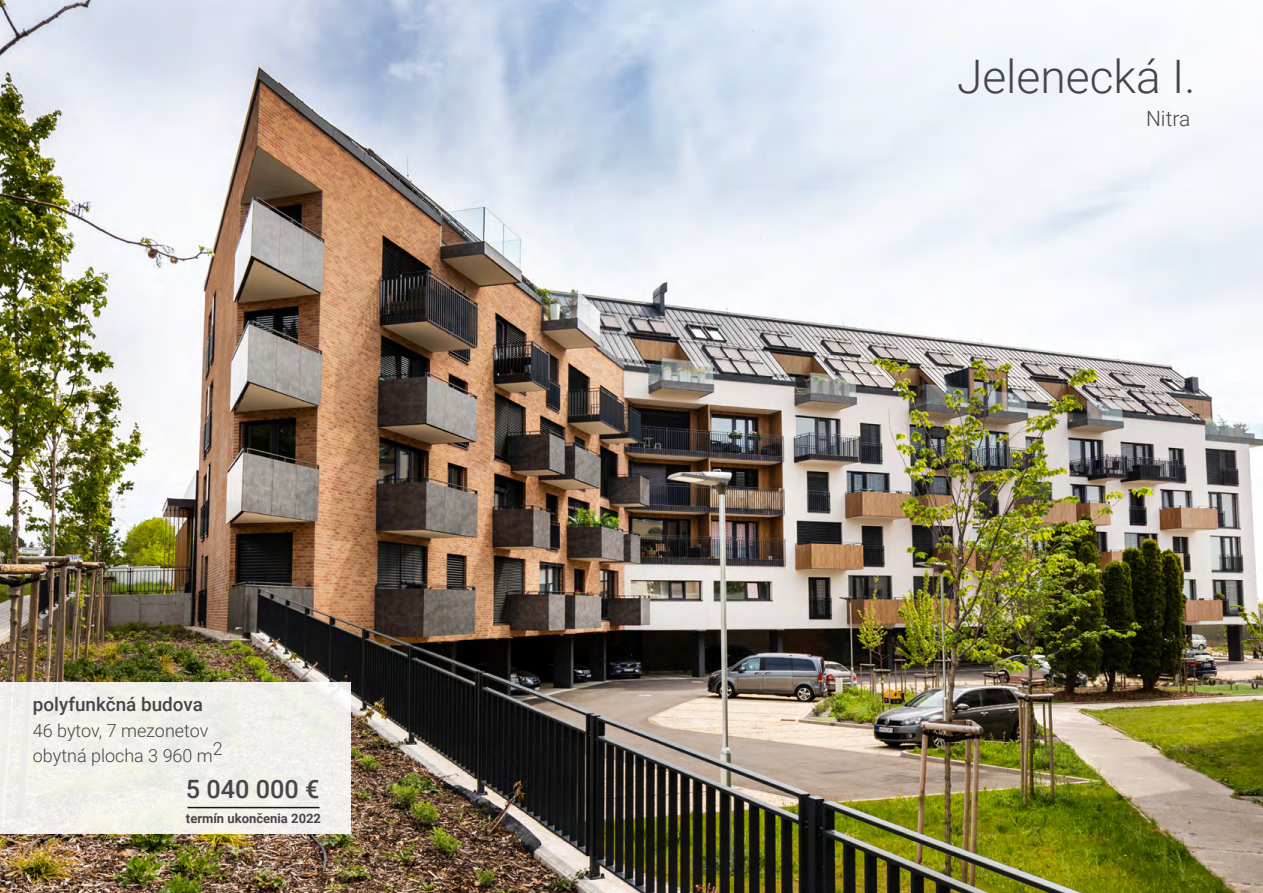
<style>
.page{position:relative;width:1263px;height:893px;background:#fff}
.page>*{position:absolute;margin:0;border:0;box-sizing:border-box;transform-origin:0 0}
.t1{font:300 46.2px "Roboto";color:#474549}
.t2{font:500 25.2px "Roboto";color:#474549}
.t3{font:300 21px "Roboto";color:#474549}
.t4{font:500 18.9px "Roboto";color:#474549}
.t5{font:300 18px/25.5px "Roboto";color:#474549}
.t6{font:700 13.05px "Roboto";color:#474549}
</style>
<div class="page">
<img style="left:0;top:0;width:1263px;height:893px">
<div style="left:0;top:682px;width:351px;height:152px;background:#f2f0ea"></div>
<hr style="left:187px;top:807px;width:133px;height:1px;background:#171717">
<p class="t4" style="left:33px;top:691px;width:172px">polyfunkčná budova</p>
<p class="t5" style="left:33px;top:717px;width:192px">46 bytov, 7 mezonetov obytná plocha 3 960 m2</p>
<h2 class="t2" style="left:186px;top:771px;width:135px">5 040 000 €</h2>
<p class="t6" style="left:186px;top:809px;width:137px">termín ukončenia 2022</p>
<h1 class="t1" style="left:957px;top:44px;width:240px">Jelenecká I.</h1>
<p class="t3" style="left:1146px;top:103px;width:46px">Nitra</p>
</div>
